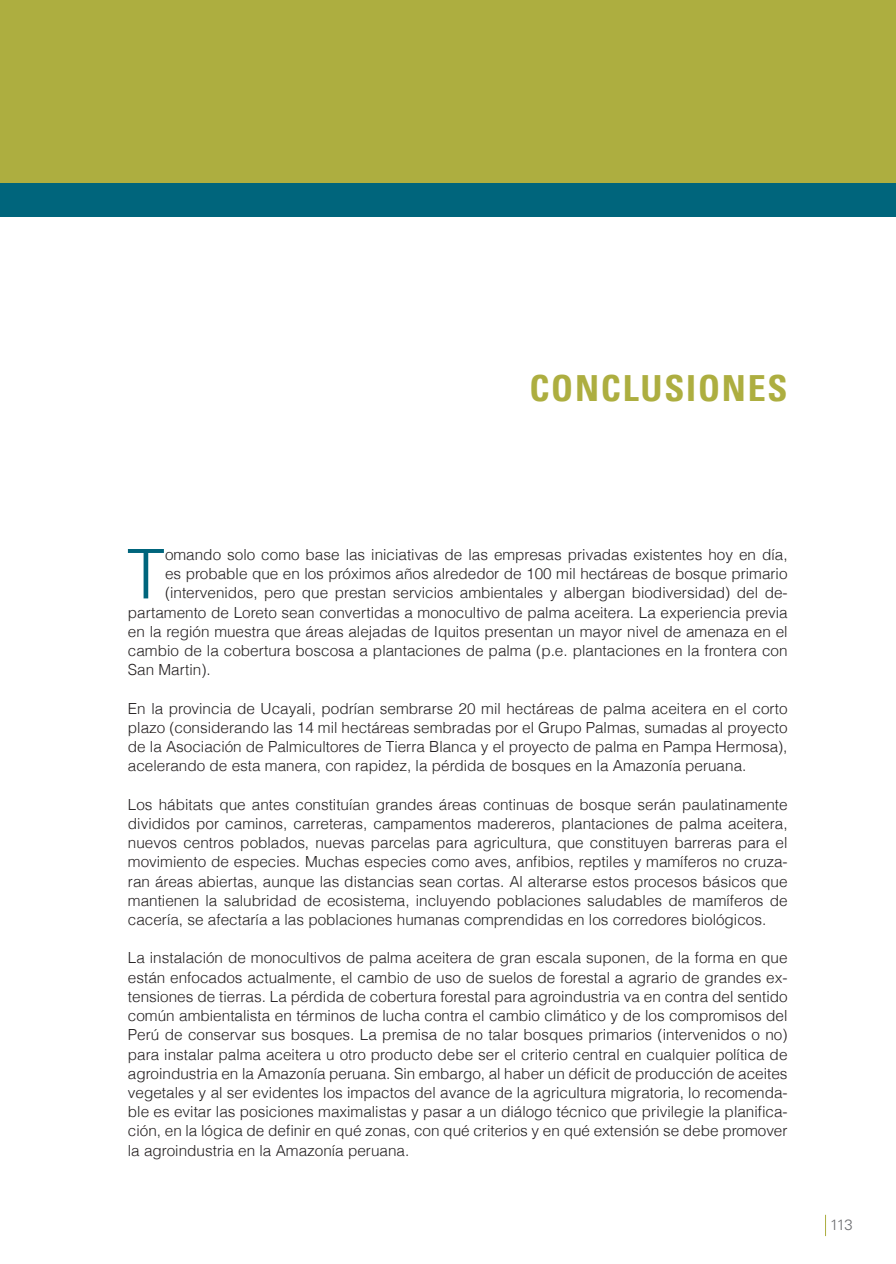
<style>
.page{position:relative;width:896px;height:1264px;background:#fff}
.page>*{position:absolute;margin:0;border:0;box-sizing:border-box;transform-origin:0 0}
.t1{font:300 68.7px "Helvetica";color:#00657c}
.t2{font:700 condensed 36px "Univers LT";letter-spacing:.05em;color:#adae40}
.t3{font:300 15.3px/19.2px "Helvetica";color:#231f20;text-align:justify}
.t4{font:300 15px "Univers LT";color:#6c6d70}
</style>
<div class="page">
<div style="left:0;top:0;width:895px;height:213px;background:#adae40"></div>
<div style="left:0;top:183px;width:895px;height:33px;background:#00657c"></div>
<h2 class="t2" style="left:529px;top:365px;width:259px">CONCLUSIONES</h2>
<h1 class="t1" style="left:127px;top:531px;width:40px">T</h1>
<p class="t3" style="left:165px;top:545px;width:624px">omando solo como base las iniciativas de las empresas privadas existentes hoy en día,</p>
<p class="t3" style="left:165px;top:564px;width:623px">es probable que en los próximos años alrededor de 100 mil hectáreas de bosque primario</p>
<p class="t3" style="left:165px;top:583px;width:623px">(intervenidos, pero que prestan servicios ambientales y albergan biodiversidad) del de-</p>
<p class="t3" style="left:128px;top:602px;width:661px">partamento de Loreto sean convertidas a monocultivo de palma aceitera. La experiencia previa</p>
<p class="t3" style="left:128px;top:621px;width:661px">en la región muestra que áreas alejadas de Iquitos presentan un mayor nivel de amenaza en el</p>
<p class="t3" style="left:128px;top:641px;width:661px">cambio de la cobertura boscosa a plantaciones de palma (p.e. plantaciones en la frontera con</p>
<p class="t3" style="left:128px;top:660px;width:84px">San Martin).</p>
<p class="t3" style="left:128px;top:698px;width:661px">En la provincia de Ucayali, podrían sembrarse 20 mil hectáreas de palma aceitera en el corto plazo (considerando las 14 mil hectáreas sembradas por el Grupo Palmas, sumadas al proyecto de la Asociación de Palmicultores de Tierra Blanca y el proyecto de palma en Pampa Hermosa), acelerando de esta manera, con rapidez, la pérdida de bosques en la Amazonía peruana.</p>
<p class="t3" style="left:128px;top:794px;width:661px">Los hábitats que antes constituían grandes áreas continuas de bosque serán paulatinamente divididos por caminos, carreteras, campamentos madereros, plantaciones de palma aceitera, nuevos centros poblados, nuevas parcelas para agricultura, que constituyen barreras para el movimiento de especies. Muchas especies como aves, anfibios, reptiles y mamíferos no cruza&shy;ran áreas abiertas, aunque las distancias sean cortas. Al alterarse estos procesos básicos que mantienen la salubridad de ecosistema, incluyendo poblaciones saludables de mamíferos de cacería, se afectaría a las poblaciones humanas comprendidas en los corredores biológicos.</p>
<p class="t3" style="left:128px;top:948px;width:661px">La instalación de monocultivos de palma aceitera de gran escala suponen, de la forma en que están enfocados actualmente, el cambio de uso de suelos de forestal a agrario de grandes ex&shy;tensiones de tierras. La pérdida de cobertura forestal para agroindustria va en contra del sentido común ambientalista en términos de lucha contra el cambio climático y de los compromisos del Perú de conservar sus bosques. La premisa de no talar bosques primarios (intervenidos o no) para instalar palma aceitera u otro producto debe ser el criterio central en cualquier política de agroindustria en la Amazonía peruana. Sin embargo, al haber un déficit de producción de aceites vegetales y al ser evidentes los impactos del avance de la agricultura migratoria, lo recomenda&shy;ble es evitar las posiciones maximalistas y pasar a un diálogo técnico que privilegie la planifica&shy;ción, en la lógica de definir en qué zonas, con qué criterios y en qué extensión se debe promover la agroindustria en la Amazonía peruana.</p>
<p class="t4" style="left:829px;top:1215px;width:24px">113</p>
</div>
